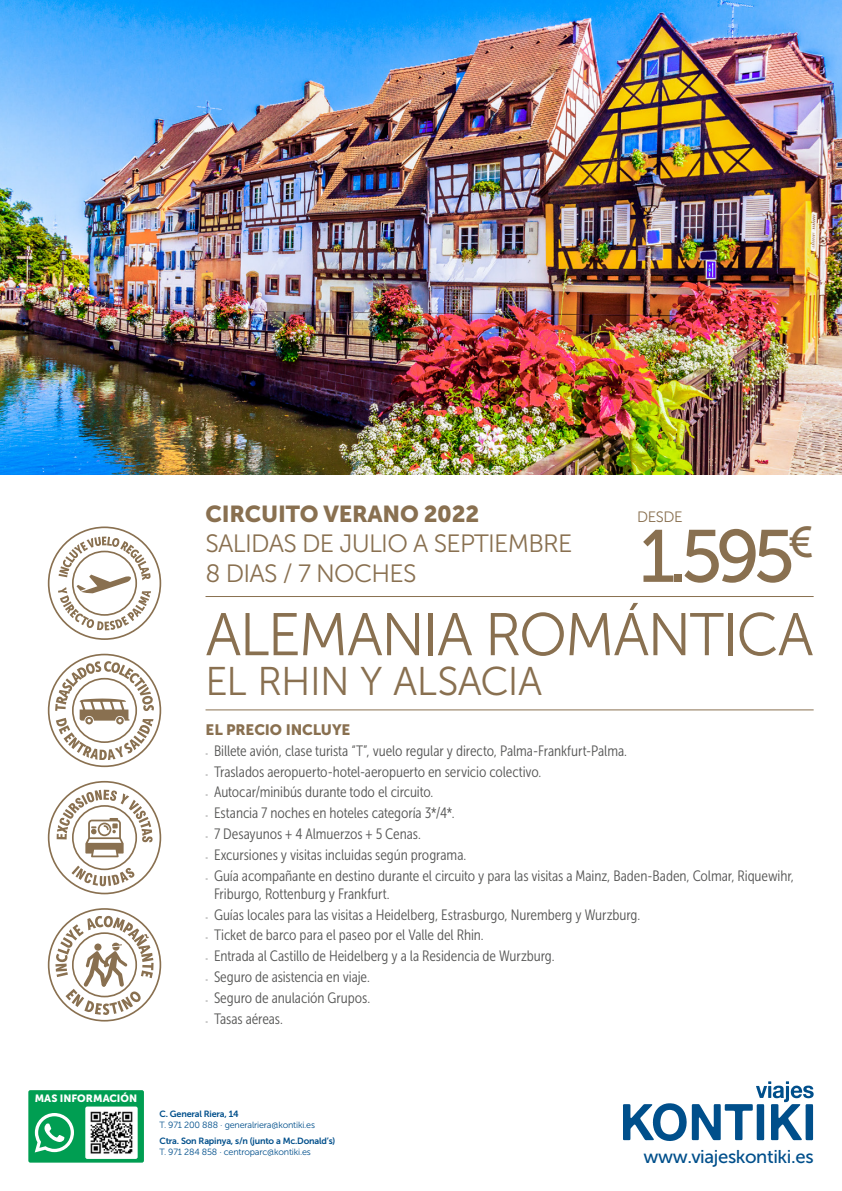
<style>
.page{position:relative;width:842px;height:1191px;background:#fff}
.page>*{position:absolute;margin:0;border:0;box-sizing:border-box;transform-origin:0 0}
.t1{font:73.8px "Museo Sans 500";color:#897050}
.t2{font:60px "Museo Sans 300";letter-spacing:-.03em;color:#897050}
.t3{font:40px "Museo Sans 300";letter-spacing:-.015em;color:#897050}
.t4{font:25px/30px "Museo Sans 300";letter-spacing:-.03em;color:#897050}
.t5{font:23px "Museo Sans 900";letter-spacing:-.01em;color:#897050}
.t6{font:18.5px "Museo Sans 500";letter-spacing:-.02em;color:#004f8b}
.t7{font:15px/18px "Museo Sans Cond 300";letter-spacing:-.005em;color:#575756}
.t8{font:15px "Museo Sans 900";letter-spacing:-.01em;color:#897050}
.t9{font:15px "Museo Sans 300";letter-spacing:-.03em;color:#897050}
.t10{font:10.5px "Museo Sans 900";color:#fff}
.t11{font:9px "Museo Sans 300";letter-spacing:-.02em;color:#004f8b}
.t12{font:9px "Museo Sans 700";letter-spacing:-.02em;color:#004f8b}
.s1{font-family:"Melior";font-size:8px;color:#646363}
</style>
<div class="page">
<svg style="left:623px;top:1081px;width:191px;height:60px"></svg>
<div style="left:28px;top:1090px;width:116px;height:72px;background:#009e52;border-radius:2px"></div>
<img style="left:85px;top:1106px;width:53px;height:52px">
<svg style="left:35px;top:1113px;width:39px;height:39px"></svg>
<svg style="left:48px;top:526px;width:113px;height:114px"></svg>
<svg style="left:48px;top:908px;width:113px;height:113px"></svg>
<img style="left:0;top:0;width:842px;height:475px">
<hr style="left:206px;top:596px;width:608px;height:1px;background:#897050">
<hr style="left:206px;top:709px;width:608px;height:1px;background:#897050">
<svg style="left:48px;top:781px;width:113px;height:113px"></svg>
<svg style="left:48px;top:653px;width:113px;height:114px"></svg>
<h3 class="t5" style="left:206px;top:501px;width:275px">CIRCUITO VERANO 2022</h3>
<h3 class="t4" style="left:206px;top:528px;width:368px">SALIDAS DE JULIO A SEPTIEMBRE<br>8 DIAS / 7 NOCHES</h3>
<p class="t9" style="left:637px;top:508px;width:47px">DESDE</p>
<h1 class="t1" style="left:639px;top:516px;width:176px">1.595<sup>€</sup></h1>
<h2 class="t2" style="left:206px;top:602px;width:609px">ALEMANIA ROMÁNTICA</h2>
<h3 class="t3" style="left:206px;top:660px;width:338px">EL RHIN Y ALSACIA</h3>
<p class="t8" style="left:206px;top:721px;width:146px">EL PRECIO INCLUYE</p>
<p class="t7" style="left:206px;top:741px;width:423px"><span class="s1">-</span> Billete avión, clase turista “T”, vuelo regular y directo, Palma-Frankfurt-Palma.</p>
<p class="t7" style="left:206px;top:762px;width:337px"><span class="s1">-</span> Traslados aeropuerto-hotel-aeropuerto en servicio colectivo.</p>
<p class="t7" style="left:206px;top:783px;width:229px"><span class="s1">-</span> Autocar/minibús durante todo el circuito.</p>
<p class="t7" style="left:206px;top:804px;width:251px"><span class="s1">-</span> Estancia 7 noches en hoteles categoría 3*/4*.</p>
<p class="t7" style="left:206px;top:825px;width:217px"><span class="s1">-</span> 7 Desayunos + 4 Almuerzos + 5 Cenas.</p>
<p class="t7" style="left:206px;top:846px;width:262px"><span class="s1">-</span> Excursiones y visitas incluidas según programa.</p>
<p class="t7" style="left:214px;top:866px;width:582px;text-indent:-9px"><span class="s1">-</span> Guía acompañante en destino durante el circuito y para las visitas a Mainz, Baden-Baden, Colmar, Riquewihr,<br>Friburgo, Rottenburg y Frankfurt.</p>
<p class="t7" style="left:206px;top:905px;width:436px"><span class="s1">-</span> Guías locales para las visitas a Heidelberg, Estrasburgo, Nuremberg y Wurzburg.</p>
<p class="t7" style="left:206px;top:926px;width:280px"><span class="s1">-</span> Ticket de barco para el paseo por el Valle del Rhin.</p>
<p class="t7" style="left:206px;top:947px;width:351px"><span class="s1">-</span> Entrada al Castillo de Heidelberg y a la Residencia de Wurzburg.</p>
<p class="t7" style="left:206px;top:968px;width:166px"><span class="s1">-</span> Seguro de asistencia en viaje.</p>
<p class="t7" style="left:206px;top:989px;width:166px"><span class="s1">-</span> Seguro de anulación Grupos.</p>
<p class="t7" style="left:206px;top:1009px;width:79px"><span class="s1">-</span> Tasas aéreas.</p>
<p class="t10" style="left:35px;top:1092px;width:104px">MAS INFORMACIÓN</p>
<p class="t12" style="left:159px;top:1109px;width:81px">C. General Riera, 14</p>
<p class="t11" style="left:159px;top:1120px;width:157px">T. 971 200 888 · generalriera@kontiki.es</p>
<p class="t12" style="left:159px;top:1136px;width:177px">Ctra. Son Rapinya, s/n (junto a Mc.Donald’s)</p>
<p class="t11" style="left:159px;top:1147px;width:153px">T. 971 284 858 · centroparc@kontiki.es</p>
<p class="t6" style="left:644px;top:1146px;width:171px">www.viajeskontiki.es</p>
</div>
